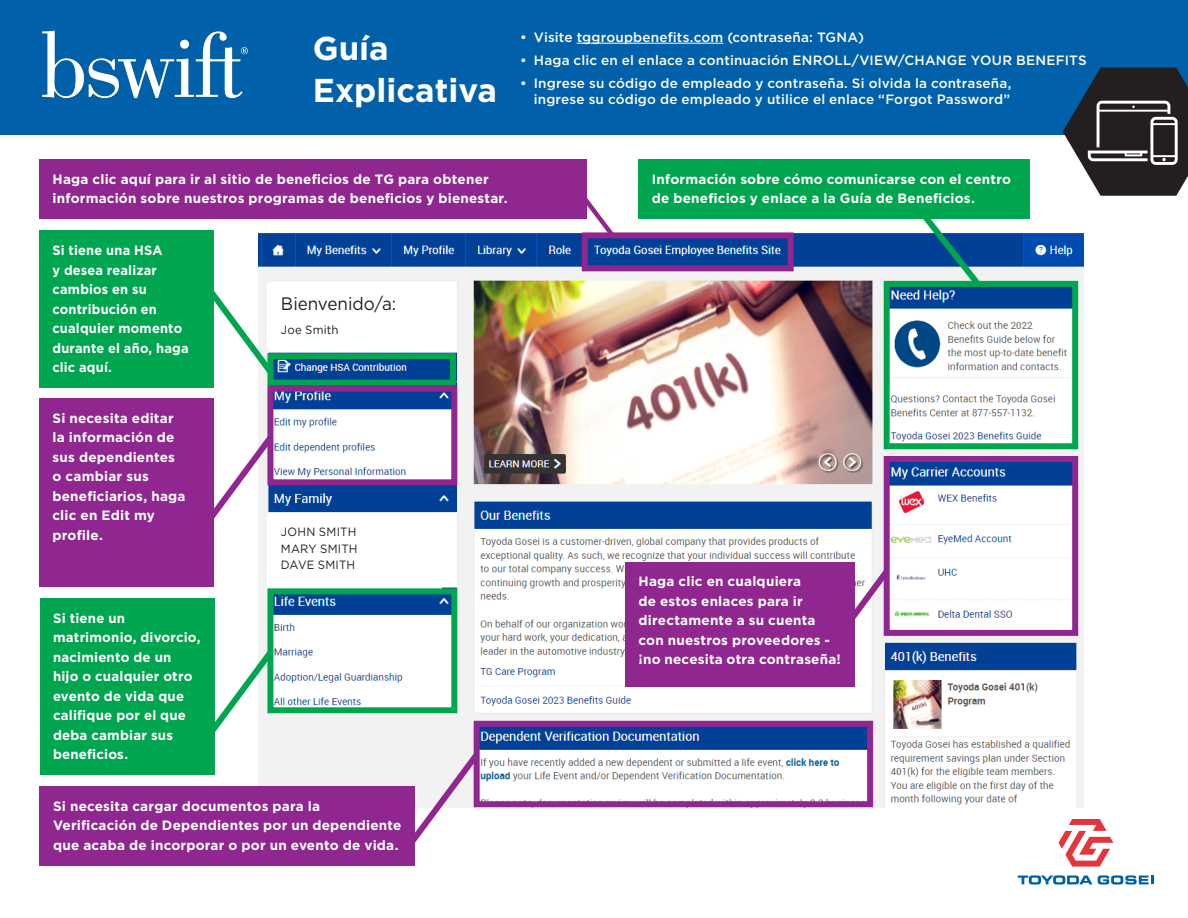
<style>
.page{position:relative;width:1188px;height:918px;background:#fff}
.page>*{position:absolute;margin:0;border:0;box-sizing:border-box;transform-origin:0 0}
.t1{font:700 33px/42px "Gotham";color:#fff}
.t2{font:18px "Gotham";letter-spacing:-.005em;color:#231f20;scale:.95 1}
.t3{font:700 13.5px/19.5px "Gotham";letter-spacing:.015em;color:#fff}
.t4{font:500 13.5px/16.2px "Gotham";letter-spacing:.015em;color:#fff;text-align:right}
.t5{font:700 13.5px/19.5px "Gotham";letter-spacing:.015em;color:#fff;scale:.95 1}
.t6{font:12px/16.5px "Gotham";letter-spacing:.02em;color:#231f20;text-align:justify;scale:.95 1}
</style>
<div class="page">
<div style="left:0;top:0;width:1188px;height:135px;background:#0060a9"></div>
<svg style="left:1059px;top:819px;width:54px;height:48px"></svg>
<svg style="left:1018px;top:875px;width:136px;height:10px"></svg>
<img style="left:259px;top:233px;width:825px;height:574px">
<div style="left:39px;top:159px;width:548px;height:60px;background:#90268f"></div>
<div style="left:39px;top:231px;width:175px;height:157px;background:#00a54f"></div>
<div style="left:267px;top:283px;width:175px;height:65px;background:#fff"></div>
<div style="left:267px;top:513px;width:175px;height:75px;background:#fff"></div>
<div style="left:39px;top:399px;width:175px;height:188px;background:#90268f"></div>
<div style="left:625px;top:562px;width:229px;height:125px;background:#90268f"></div>
<div style="left:40px;top:786px;width:375px;height:80px;background:#90268f"></div>
<div style="left:40px;top:599px;width:174px;height:176px;background:#00a54f"></div>
<div style="left:638px;top:159px;width:392px;height:60px;background:#00a54f"></div>
<img style="left:41px;top:30px;width:207px;height:69px">
<div style="left:582px;top:232px;width:212px;height:39px;border:6px solid #90268f"></div>
<div style="left:267px;top:353px;width:189px;height:33px;border:6px solid #00a54f"></div>
<div style="left:267px;top:386px;width:190px;height:99px;border:6px solid #90268f"></div>
<div style="left:267px;top:588px;width:190px;height:125px;border:6px solid #00a54f"></div>
<div style="left:884px;top:281px;width:194px;height:168px;border:6px solid #00a54f"></div>
<div style="left:884px;top:456px;width:194px;height:180px;border:6px solid #90268f"></div>
<div style="left:474px;top:721px;width:399px;height:86px;border:6px solid #90268f"></div>
<svg style="left:214px;top:283px;width:65px;height:98px"></svg>
<svg style="left:570px;top:198px;width:50px;height:45px"></svg>
<svg style="left:214px;top:429px;width:65px;height:97px"></svg>
<svg style="left:214px;top:644px;width:65px;height:97px"></svg>
<svg style="left:393px;top:746px;width:92px;height:97px"></svg>
<svg style="left:913px;top:219px;width:73px;height:73px"></svg>
<svg style="left:854px;top:563px;width:41px;height:69px"></svg>
<svg style="left:1063px;top:68px;width:125px;height:128px"></svg>
<hr style="left:577px;top:43px;width:146px;height:1px;background:#fff">
<h1 class="t1" style="left:313px;top:27px;width:185px">Guía<br>Explicativa</h1>
<p class="t4" style="left:520px;top:29px;width:345px">• Visite tggroupbenefits.com (contraseña: TGNA)</p>
<p class="t4" style="left:520px;top:52px;width:568px">• Haga clic en el enlace a continuación ENROLL/VIEW/CHANGE YOUR BENEFITS</p>
<p class="t4" style="left:520px;top:75px;width:493px">• Ingrese su código de empleado y contraseña. Si olvida la contraseña, ingrese su código de empleado y utilice el enlace “Forgot Password”</p>
<p class="t3" style="left:52px;top:169px;width:457px">Haga clic aquí para ir al sitio de beneficios de TG para obtener información sobre nuestros programas de beneficios y bienestar.</p>
<p class="t5" style="left:52px;top:240px;width:145px">Si tiene una HSA<br>y desea realizar cambios en su contribución en cualquier momento durante el año, haga clic aquí.</p>
<h2 class="t2" style="left:281px;top:293px;width:123px">Bienvenido/a:</h2>
<p class="t6" style="left:281px;top:321px;width:62px">Joe Smith</p>
<p class="t3" style="left:52px;top:408px;width:135px">Si necesita editar la información de sus dependientes o cambiar sus beneficiarios, haga clic en Edit my profile.</p>
<p class="t3" style="left:53px;top:608px;width:149px">Si tiene un matrimonio, divorcio, nacimiento de un<br>hijo o cualquier otro evento de vida que califique por el que deba cambiar sus beneficios.</p>
<p class="t6" style="left:281px;top:523px;width:82px">JOHN SMITH MARY SMITH DAVE SMITH</p>
<p class="t3" style="left:53px;top:796px;width:350px">Si necesita cargar documentos para la<br>Verificación de Dependientes por un dependiente que acaba de incorporar o por un evento de vida.</p>
<p class="t3" style="left:652px;top:169px;width:361px">Información sobre cómo comunicarse con el centro de beneficios y enlace a la Guía de Beneficios.</p>
<p class="t3" style="left:638px;top:571px;width:204px">Haga clic en cualquiera<br>de estos enlaces para ir directamente a su cuenta con nuestros proveedores - ¡no necesita otra contraseña!</p>
</div>
